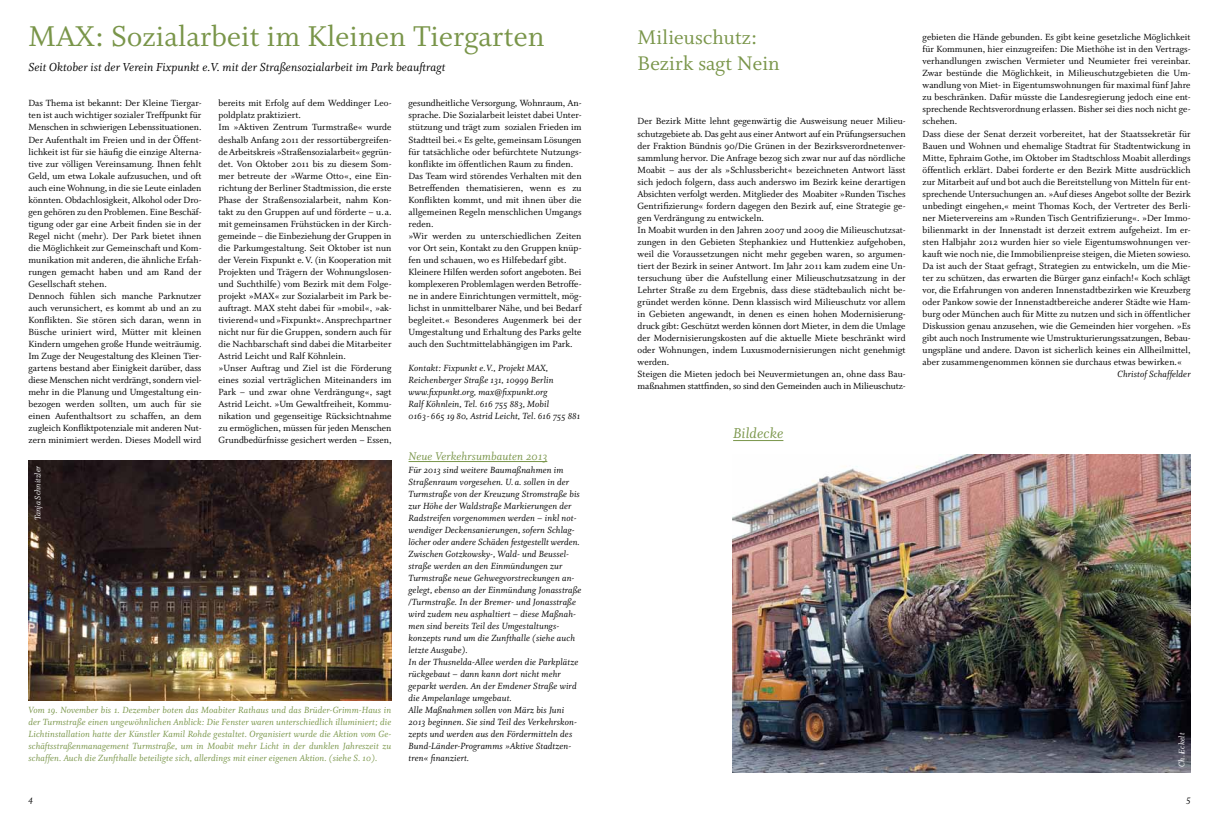
<style>
.page{position:relative;width:1219px;height:823px;background:#fff}
.page>*{position:absolute;margin:0;border:0;box-sizing:border-box;transform-origin:0 0}
.t1{font:32px "Whitman Roman Os F";letter-spacing:.005em;color:#799549}
.t2{font:22px/26px "Whitman Roman Os F";letter-spacing:.005em;color:#799549}
.t3{font:16px "Whitman Italic Os F";letter-spacing:.01em;color:#799549}
.t4{font:13px "Whitman Italic Os F";letter-spacing:.005em;color:#000}
.t5{font:12.5px "Whitman Italic Os F";letter-spacing:.01em;color:#799549}
.t6{font:10.5px "Whitman Italic Os F";color:#000}
.t7{font:10px/12px "Whitman Roman Os F";letter-spacing:.005em;color:#000}
.t8{font:10px/12px "Whitman Italic Os F";letter-spacing:.01em;color:#000}
.t9{font:10px/12px "Whitman Italic Os F";letter-spacing:.01em;color:#799549;text-align:justify}
.t10{font:9px "Whitman Italic Os F";letter-spacing:.01em;color:#fff}
</style>
<div class="page">
<hr style="left:409px;top:461px;width:138px;height:1px;background:#799549">
<img style="left:29px;top:460px;width:362px;height:240px">
<img style="left:733px;top:454px;width:457px;height:318px">
<hr style="left:733px;top:440px;width:50px;height:1px;background:#799549">
<h1 class="t1" style="left:28px;top:19px;width:518px">MAX: Sozialarbeit im Kleinen Tiergarten</h1>
<h3 class="t4" style="left:28px;top:60px;width:418px">Seit Oktober ist der Verein Fixpunkt e.V. mit der Straßensozialarbeit im Park beauftragt</h3>
<p class="t7" style="left:29px;top:97px;width:175px">Das Thema ist bekannt: Der Kleine Tiergar&shy;ten ist auch wichtiger sozialer Treffpunkt für Menschen in schwierigen Lebenssituationen.<br>Der Aufenthalt im Freien und in der Öffent&shy;lichkeit ist für sie häufig die einzige Alterna&shy;tive zur völligen Vereinsamung. Ihnen fehlt Geld, um etwa Lokale aufzusuchen, und oft auch eine Wohnung, in die sie Leute einladen könnten. Obdachlosigkeit, Alkohol oder Dro&shy;gen gehören zu den Problemen. Eine Beschäf&shy;tigung oder gar eine Arbeit finden sie in der Regel nicht (mehr). Der Park bietet ihnen die Möglichkeit zur Gemeinschaft und Kom&shy;munikation mit anderen, die ähnliche Erfah&shy;rungen gemacht haben und am Rand der Gesellschaft stehen.<br>Dennoch fühlen sich manche Parknutzer auch verunsichert, es kommt ab und an zu Konflikten. Sie stören sich daran, wenn in Büsche uriniert wird, Mütter mit kleinen Kindern umgehen große Hunde weiträumig.<br>Im Zuge der Neugestaltung des Kleinen Tier&shy;gartens bestand aber Einigkeit darüber, dass diese Menschen nicht verdrängt, sondern viel&shy;mehr in die Planung und Umgestaltung ein&shy;bezogen werden sollten, um auch für sie einen Aufenthaltsort zu schaffen, an dem zugleich Konfliktpotenziale mit anderen Nut&shy;zern minimiert werden. Dieses Modell wird</p>
<p class="t7" style="left:219px;top:97px;width:175px">bereits mit Erfolg auf dem Weddinger Leo&shy;poldplatz praktiziert.<br>Im »Aktiven Zentrum Turmstraße« wurde deshalb Anfang 2011 der ressortübergreifen&shy;de Arbeitskreis »Straßensozialarbeit« gegrün&shy;det. Von Oktober 2011 bis zu diesem Som&shy;mer betreute der »Warme Otto«, eine Ein&shy;richtung der Berliner Stadtmission, die erste Phase der Straßensozialarbeit, nahm Kon&shy;takt zu den Gruppen auf und förderte – u.a. mit gemeinsamen Frühstücken in der Kirch&shy;gemeinde – die Einbeziehung der Gruppen in die Parkumgestaltung. Seit Oktober ist nun der Verein Fixpunkt e. V. (in Kooperation mit Projekten und Trägern der Wohnungslosen&shy;und Suchthilfe) vom Bezirk mit dem Folge&shy;projekt »MAX« zur Sozialarbeit im Park be&shy;auftragt. MAX steht dabei für »mobil«, »ak&shy;tivierend« und »Fixpunkt«. Ansprechpartner nicht nur für die Gruppen, sondern auch für die Nachbarschaft sind dabei die Mitarbeiter Astrid Leicht und Ralf Köhnlein.<br>»Unser Auftrag und Ziel ist die Förderung eines sozial verträglichen Miteinanders im Park – und zwar ohne Verdrängung«, sagt Astrid Leicht. »Um Gewaltfreiheit, Kommu&shy;nikation und gegenseitige Rücksichtnahme zu ermöglichen, müssen für jeden Menschen Grundbedürfnisse gesichert werden – Essen,</p>
<p class="t7" style="left:409px;top:97px;width:175px">gesundheitliche Versorgung, Wohnraum, An&shy;sprache. Die Sozialarbeit leistet dabei Unter&shy;stützung und trägt zum sozialen Frieden im Stadtteil bei.« Es gelte, gemeinsam Lösungen für tatsächliche oder befürchtete Nutzungs&shy;konflikte im öffentlichen Raum zu finden.<br>Das Team wird störendes Verhalten mit den Betreffenden thematisieren, wenn es zu Konflikten kommt, und mit ihnen über die allgemeinen Regeln menschlichen Umgangs reden.<br>»Wir werden zu unterschiedlichen Zeiten vor Ort sein, Kontakt zu den Gruppen knüp&shy;fen und schauen, wo es Hilfebedarf gibt.<br>Kleinere Hilfen werden sofort angeboten. Bei komplexeren Problemlagen werden Betroffe&shy;ne in andere Einrichtungen vermittelt, mög&shy;lichst in unmittelbarer Nähe, und bei Bedarf begleitet.« Besonderes Augenmerk bei der Umgestaltung und Erhaltung des Parks gelte auch den Suchtmittelabhängigen im Park.</p>
<p class="t8" style="left:409px;top:362px;width:173px">Kontakt: Fixpunkt e. V., Projekt MAX, Reichenberger Straße 131, 10999 Berlin www.fixpunkt.org, max@fixpunkt.org<br>Ralf Köhnlein, Tel. 616 755 883, Mobil<br>0163 - 665 19 80, Astrid Leicht, Tel. 616 755 881</p>
<p class="t5" style="left:409px;top:449px;width:140px">Neue Verkehrsumbauten 2013</p>
<p class="t8" style="left:409px;top:464px;width:174px">Für 2013 sind weitere Baumaßnahmen im Straßenraum vorgesehen. U. a. sollen in der Turmstraße von der Kreuzung Stromstraße bis zur Höhe der Waldstraße Markierungen der Radstreifen vorgenommen werden – inkl not&shy;wendiger Deckensanierungen, sofern Schlag&shy;löcher oder andere Schäden festgestellt werden.<br>Zwischen Gotzkowsky-, Wald- und Beussel&shy;straße werden an den Einmündungen zur Turmstraße neue Gehwegvorstreckungen an&shy;gelegt, ebenso an der Einmündung Jonasstraße /Turmstraße. In der Bremer- und Jonasstraße wird zudem neu asphaltiert – diese Maßnah&shy;men sind bereits Teil des Umgestaltungs&shy;konzepts rund um die Zunfthalle (siehe auch letzte Ausgabe).<br>In der Thusnelda-Allee werden die Parkplätze rückgebaut – dann kann dort nicht mehr geparkt werden. An der Emdener Straße wird die Ampelanlage umgebaut.<br>Alle Maßnahmen sollen von März bis Juni 2013 beginnen. Sie sind Teil des Verkehrskon&shy;zepts und werden aus den Fördermitteln des Bund-Länder-Programms »Aktive Stadtzen&shy;tren« finanziert.</p>
<p class="t10" style="left:33px;top:520px;width:56px;rotate:-90deg">Tanja Schnitzler</p>
<p class="t9" style="left:29px;top:704px;width:364px">Vom 19. November bis 1. Dezember boten das Moabiter Rathaus und das Brüder-Grimm-Haus in der Turmstraße einen ungewöhnlichen Anblick: Die Fenster waren unterschiedlich illuminiert; die Lichtinstallation hatte der Künstler Kamil Rohde gestaltet. Organisiert wurde die Aktion vom Ge&shy;schäftsstraßenmanagement Turmstraße, um in Moabit mehr Licht in der dunklen Jahreszeit zu schaffen. Auch die Zunfthalle beteiligte sich, allerdings mit einer eigenen Aktion. (siehe S. 10).</p>
<h2 class="t2" style="left:638px;top:25px;width:144px">Milieuschutz:<br>Bezirk sagt Nein</h2>
<p class="t7" style="left:638px;top:115px;width:270px">Der Bezirk Mitte lehnt gegenwärtig die Ausweisung neuer Milieu&shy;schutzgebiete ab. Das geht aus einer Antwort auf ein Prüfungsersuchen der Fraktion Bündnis 90/Die Grünen in der Bezirksverordnetenver&shy;sammlung hervor. Die Anfrage bezog sich zwar nur auf das nördliche Moabit – aus der als »Schlussbericht« bezeichneten Antwort lässt sich jedoch folgern, dass auch anderswo im Bezirk keine derartigen Absichten verfolgt werden. Mitglieder des Moabiter »Runden Tisches Gentrifizierung« fordern dagegen den Bezirk auf, eine Strategie ge&shy;gen Verdrängung zu entwickeln.<br>In Moabit wurden in den Jahren 2007 und 2009 die Milieuschutzsat&shy;zungen in den Gebieten Stephankiez und Huttenkiez aufgehoben, weil die Voraussetzungen nicht mehr gegeben waren, so argumen&shy;tiert der Bezirk in seiner Antwort. Im Jahr 2011 kam zudem eine Un&shy;tersuchung über die Aufstellung einer Milieuschutzsatzung in der Lehrter Straße zu dem Ergebnis, dass diese städtebaulich nicht be&shy;gründet werden könne. Denn klassisch wird Milieuschutz vor allem in Gebieten angewandt, in denen es einen hohen Modernisierung&shy;druck gibt: Geschützt werden können dort Mieter, in dem die Umlage der Modernisierungskosten auf die aktuelle Miete beschränkt wird oder Wohnungen, indem Luxusmodernisierungen nicht genehmigt werden.<br>Steigen die Mieten jedoch bei Neuvermietungen an, ohne dass Bau&shy;maßnahmen stattfinden, so sind den Gemeinden auch in Milieuschutz-</p>
<h3 class="t3" style="left:733px;top:424px;width:52px">Bildecke</h3>
<p class="t7" style="left:923px;top:31px;width:270px">gebieten die Hände gebunden. Es gibt keine gesetzliche Möglichkeit für Kommunen, hier einzugreifen: Die Miethöhe ist in den Vertrags&shy;verhandlungen zwischen Vermieter und Neumieter frei vereinbar.<br>Zwar bestünde die Möglichkeit, in Milieuschutzgebieten die Um&shy;wandlung von Miet- in Eigentumswohnungen für maximal fünf Jahre zu beschränken. Dafür müsste die Landesregierung jedoch eine ent&shy;sprechende Rechtsverordnung erlassen. Bisher sei dies noch nicht ge&shy;schehen.<br>Dass diese der Senat derzeit vorbereitet, hat der Staatssekretär für Bauen und Wohnen und ehemalige Stadtrat für Stadtentwickung in Mitte, Ephraim Gothe, im Oktober im Stadtschloss Moabit allerdings öffentlich erklärt. Dabei forderte er den Bezirk Mitte ausdrücklich zur Mitarbeit auf und bot auch die Bereitstellung von Mitteln für ent&shy;sprechende Untersuchungen an. »Auf dieses Angebot sollte der Bezirk unbedingt eingehen,« meint Thomas Koch, der Vertreter des Berli&shy;ner Mietervereins am »Runden Tisch Gentrifizierung«. »Der Immo&shy;bilienmarkt in der Innenstadt ist derzeit extrem aufgeheizt. Im er&shy;sten Halbjahr 2012 wurden hier so viele Eigentumswohnungen ver&shy;kauft wie noch nie, die Immobilienpreise steigen, die Mieten sowieso.<br>Da ist auch der Staat gefragt, Strategien zu entwickeln, um die Mie&shy;ter zu schützen, das erwarten die Bürger ganz einfach!« Koch schlägt vor, die Erfahrungen von anderen Innenstadtbezirken wie Kreuzberg oder Pankow sowie der Innenstadtbereiche anderer Städte wie Ham&shy;burg oder München auch für Mitte zu nutzen und sich in öffentlicher Diskussion genau anzusehen, wie die Gemeinden hier vorgehen. »Es gibt auch noch Instrumente wie Umstrukturierungssatzungen, Bebau&shy;ungspläne und andere. Davon ist sicherlich keines ein Allheilmittel, aber zusammengenommen können sie durchaus etwas bewirken.«</p>
<p class="t8" style="left:1117px;top:368px;width:75px">Christof Schaffelder</p>
<p class="t10" style="left:1177px;top:766px;width:35px;rotate:-90deg">Ch. Eckelt</p>
<p class="t6" style="left:28px;top:792px;width:6px">4</p>
<p class="t6" style="left:1186px;top:792px;width:6px">5</p>
</div>
